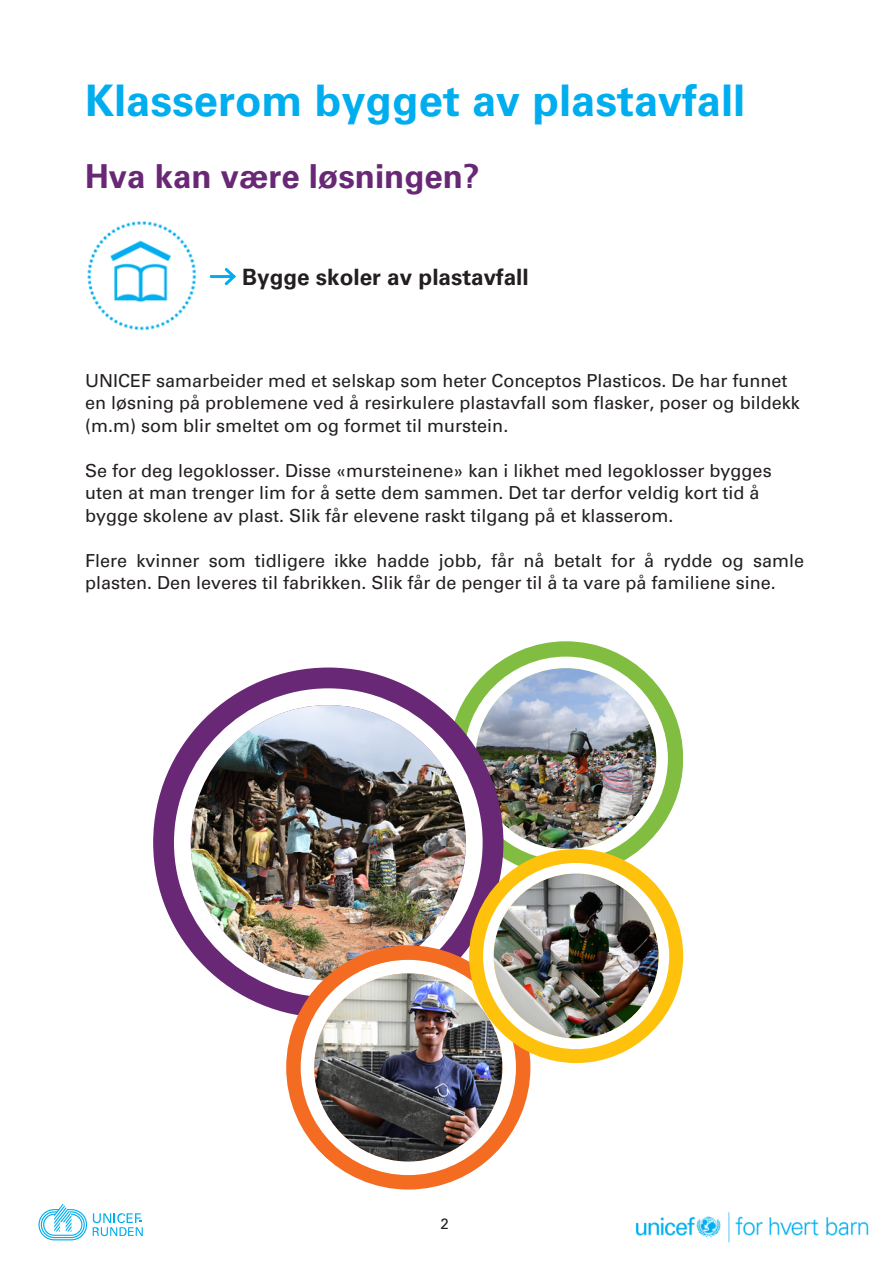
<style>
.page{position:relative;width:893px;height:1264px;background:#fff}
.page>*{position:absolute;margin:0;border:0;box-sizing:border-box;transform-origin:0 0}
.t1{font:700 43.5px "Univers LT Pro 65";color:#00aeef}
.t2{font:700 33px "Univers LT Pro 65";color:#692875}
.t3{font:700 22.5px "Univers LT Pro 65";color:#231f20}
.t4{font:18px/22.5px "Univers LT Pro 55 Roman";color:#231f20}
.t5{font:15px "Univers LT Pro 55 Roman";color:#231f20}
</style>
<div class="page">
<img style="left:635px;top:1212px;width:234px;height:31px">
<svg style="left:38px;top:1204px;width:49px;height:36px"></svg>
<svg style="left:93px;top:1213px;width:50px;height:23px"></svg>
<div style="left:448px;top:641px;width:235px;height:234px;background:#81bd41;border-radius:50%"></div>
<div style="left:153px;top:667px;width:350px;height:350px;background:#692875;border-radius:50%"></div>
<img style="left:174px;top:688px;width:290px;height:308px">
<div style="left:286px;top:945px;width:244px;height:244px;background:#f36c21;border-radius:50%"></div>
<img style="left:300px;top:959px;width:216px;height:216px">
<div style="left:469px;top:849px;width:214px;height:214px;background:#ffc20c;border-radius:50%"></div>
<img style="left:464px;top:656px;width:205px;height:393px">
<img style="left:87px;top:221px;width:123px;height:110px">
<svg style="left:210px;top:268px;width:26px;height:17px"></svg>
<p class="t1" style="left:85px;top:84px;width:661px">Klasserom bygget av plastavfall</p>
<p class="t2" style="left:85px;top:164px;width:396px">Hva kan være løsningen?</p>
<p class="t3" style="left:242px;top:268px;width:288px">Bygge skoler av plastavfall</p>
<p class="t4" style="left:85px;top:371px;width:704px">UNICEF samarbeider med et selskap som heter Conceptos Plasticos. De har funnet</p>
<p class="t4" style="left:85px;top:394px;width:716px">en løsning på problemene ved å resirkulere plastavfall som flasker, poser og bildekk (m.m) som blir smeltet om og formet til murstein.</p>
<p class="t4" style="left:85px;top:461px;width:688px">Se for deg legoklosser. Disse «mursteinene» kan i likhet med legoklosser bygges uten at man trenger lim for å sette dem sammen. Det tar derfor veldig kort tid å bygge skolene av plast. Slik får elevene raskt tilgang på et klasserom.</p>
<p class="t4" style="left:85px;top:551px;width:720px">Flere kvinner som tidligere ikke hadde jobb, får nå betalt for å rydde og samle plasten. Den leveres til fabrikken. Slik får de penger til å ta vare på familiene sine.</p>
<p class="t5" style="left:440px;top:1213px;width:10px">2</p>
</div>
